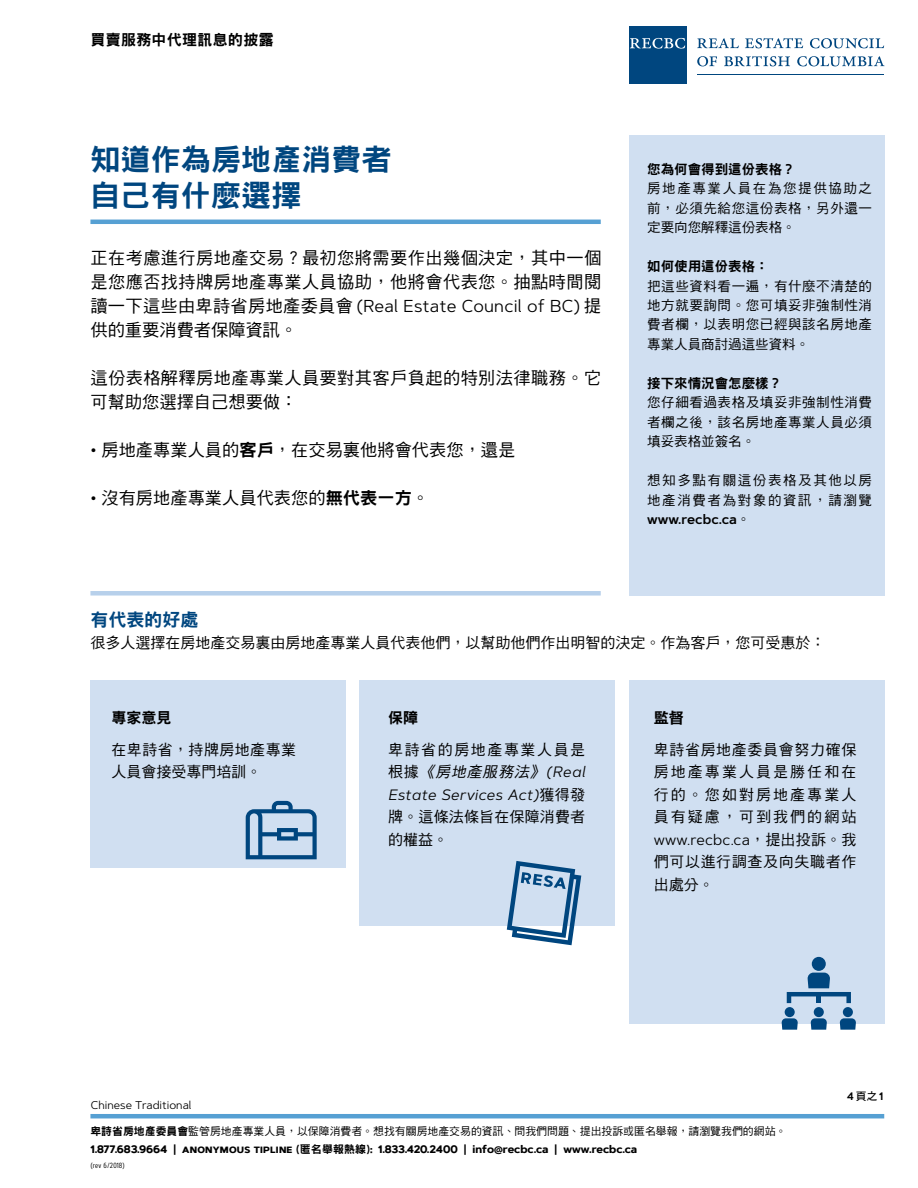
<style>
.page{position:relative;width:918px;height:1188px;background:#fff}
.page>*{position:absolute;margin:0;border:0;box-sizing:border-box;transform-origin:0 0}
.t1{font:30px/36px "DF Hei Std W9";letter-spacing:.005em;color:#00467f}
.t2{font:18px "DF Hei Std W9";color:#00467f}
.t3{font:17.25px/24px "DF Hei Std W5";letter-spacing:.02em;color:#000}
.t4{font:17.25px "DF Hei Std W5";color:#000}
.t5{font:17.25px "Artegra Sans";letter-spacing:.015em;color:#000}
.t6{font:15px/22.5px "DF Hei Std W5";letter-spacing:.03em;color:#000}
.t7{font:15px "DF Hei Std W5";color:#000}
.t8{font:15px/22.5px "DF Hei Std W5";letter-spacing:.105em;color:#000}
.t9{font:italic 15px "Artegra Sans";letter-spacing:.025em;color:#000}
.t10{font:15px "Artegra Sans";letter-spacing:.015em;color:#000}
.t11{font:15px "DF Hei Std W9";letter-spacing:.02em;color:#000}
.t12{font:15px/22.5px "DF Hei Std W5";letter-spacing:.01em;color:#000}
.t13{font:15px "FZLTCHK GBK1 0";color:#000}
.t14{font:13.5px/19.5px "DF Hei Std W5";letter-spacing:.045em;color:#000;text-align:justify}
.t15{font:13.5px "DF Hei Std W9";color:#000}
.t16{font:13.5px/19.5px "DF Hei Std W5";letter-spacing:.12em;color:#000}
.t17{font:600 13.5px "Artegra Sans";color:#000}
.t18{font:11.25px "Artegra Sans";color:#000}
.t19{font:700 10.8px "Artegra Sans";letter-spacing:-.005em;color:#000}
.t20{font:10.8px "DF Hei Std W5";color:#000}
.t21{font:600 10.8px "Artegra Sans";color:#000}
.t22{font:7.5px "Artegra Sans Condensed";letter-spacing:.02em;color:#000}
.s1{font-family:"DF Hei Std W5"}
.s2{font-family:"Artegra Sans"}
.s3{font-family:"DF Hei Std W9"}
.s4{font-family:"DF Hei Std W5";font-weight:400}
.s5{font-style:italic}
.s6{font-family:"Artegra Sans";font-style:italic}
.s7{font-family:"DF Hei Std W5";font-style:normal}
.s8{font-family:"DF Hei Std W7";font-weight:400}
.s9{font-weight:600}
.s10{font-family:"Artegra Sans SC"}
.s11{font-family:"DF Hei Std W9";font-weight:400}
</style>
<div class="page">
<div style="left:90px;top:680px;width:256px;height:188px;background:#d0dff1"></div>
<div style="left:360px;top:680px;width:255px;height:246px;background:#d0dff1"></div>
<div style="left:629px;top:680px;width:255px;height:344px;background:#d0dff1"></div>
<div style="left:629px;top:26px;width:58px;height:58px;background:#00467f"></div>
<svg style="left:630px;top:38px;width:55px;height:11px"></svg>
<hr style="left:697px;top:74px;width:187px;height:1px;background:#00467f">
<svg style="left:697px;top:38px;width:42px;height:10px"></svg>
<svg style="left:745px;top:38px;width:58px;height:10px"></svg>
<svg style="left:810px;top:38px;width:74px;height:10px"></svg>
<svg style="left:697px;top:56px;width:20px;height:10px"></svg>
<svg style="left:724px;top:56px;width:66px;height:10px"></svg>
<svg style="left:797px;top:56px;width:88px;height:10px"></svg>
<hr style="left:90px;top:220px;width:511px;height:4px;background:#56a0d3">
<div style="left:629px;top:135px;width:255px;height:461px;background:#d0dff1"></div>
<hr style="left:90px;top:1114px;width:794px;height:4px;background:#56a0d3">
<div style="left:90px;top:591px;width:511px;height:5px;background:#b7d0eb"></div>
<svg style="left:246px;top:801px;width:71px;height:58px"></svg>
<svg style="left:507px;top:861px;width:74px;height:84px"></svg>
<div style="left:812px;top:957px;width:14px;height:14px;background:#00467f;border-radius:50%"></div>
<div style="left:785px;top:1007px;width:10px;height:10px;background:#00467f;border-radius:50%"></div>
<svg style="left:781px;top:1018px;width:17px;height:12px"></svg>
<div style="left:814px;top:1007px;width:10px;height:10px;background:#00467f;border-radius:50%"></div>
<svg style="left:811px;top:1018px;width:16px;height:12px"></svg>
<div style="left:843px;top:1007px;width:10px;height:10px;background:#00467f;border-radius:50%"></div>
<svg style="left:840px;top:1018px;width:16px;height:12px"></svg>
<svg style="left:787px;top:973px;width:64px;height:30px"></svg>
<div style="left:816px;top:994px;width:5px;height:9px;background:#00467f"></div>
<p class="t11" style="left:90px;top:31px;width:185px">買賣服務中代理訊息的披露</p>
<h1 class="t1" style="left:90px;top:141px;width:303px">知道作為房地產消費者自己有什麼選擇</h1>
<p class="t3" style="left:90px;top:246px;width:512px">正在考慮進行房地產交易？最初您將需要作出幾個決定，其中一個是您應否找持牌房地產專業人員協助，他將會代表您。抽點時間閱</p>
<p class="t5" style="left:90px;top:294px;width:512px"><span class="s1">讀一下這些由卑詩省房地產委員會</span> (Real Estate Council of BC) <span class="s1">提</span></p>
<p class="t4" style="left:90px;top:321px;width:209px">供的重要消費者保障資訊。</p>
<p class="t3" style="left:90px;top:366px;width:512px">這份表格解釋房地產專業人員要對其客戶負起的特別法律職務。它可幫助您選擇自己想要做：</p>
<p class="t4" style="left:90px;top:441px;width:427px"><span class="s2">•</span> 房地產專業人員的<span class="s3">客戶</span>，在交易裏他將會代表您，還是</p>
<p class="t4" style="left:90px;top:489px;width:340px"><span class="s2">•</span> 沒有房地產專業人員代表您的<span class="s3">無代表一方</span>。</p>
<p class="t15" style="left:647px;top:161px;width:150px">您為何會得到這份表格？</p>
<p class="t14" style="left:647px;top:178px;width:226px">房地產專業人員在為您提供協助之前，必須先給您這份表格，另外還一定要向您解釋這份表格。</p>
<p class="t15" style="left:647px;top:259px;width:123px">如何使用這份表格：</p>
<p class="t14" style="left:647px;top:276px;width:226px">把這些資料看一遍，有什麼不清楚的地方就要詢問。您可填妥非強制性消費者欄，以表明您已經與該名房地產專業人員商討過這些資料。</p>
<p class="t15" style="left:647px;top:376px;width:136px">接下來情況會怎麼樣？</p>
<p class="t14" style="left:647px;top:393px;width:226px">您仔細看過表格及填妥非強制性消費者欄之後，該名房地產專業人員必須填妥表格並簽名。</p>
<p class="t16" style="left:647px;top:471px;width:226px">想知多點有關這份表格及其他以房地產消費者為對象的資訊，請瀏覽</p>
<p class="t17" style="left:647px;top:510px;width:105px">www.recbc.ca<span class="s4">。</span></p>
<h2 class="t2" style="left:90px;top:609px;width:110px">有代表的好處</h2>
<p class="t7" style="left:90px;top:635px;width:736px">很多人選擇在房地產交易裏由房地產專業人員代表他們，以幫助他們作出明智的決定。作為客戶，您可受惠於：</p>
<p class="t11" style="left:112px;top:710px;width:61px">專家意見</p>
<p class="t6" style="left:112px;top:738px;width:186px">在卑詩省，持牌房地產專業人員會接受專門培訓。</p>
<p class="t18" style="left:91px;top:1097px;width:102px">Chinese Traditional</p>
<p class="t11" style="left:388px;top:710px;width:31px">保障</p>
<p class="t8" style="left:388px;top:738px;width:199px">卑詩省的房地產專業人員是根據<span class="s5">《房地產服務法》</span><span class="s6">( Re a l</span></p>
<p class="t9" style="left:388px;top:784px;width:199px">Estate Services Act)<span class="s7">獲得發</span></p>
<p class="t12" style="left:388px;top:805px;width:199px">牌。這條法條旨在保障消費者的權益。</p>
<p class="t13" style="left:654px;top:710px;width:31px">監督</p>
<p class="t6" style="left:654px;top:738px;width:204px;text-align:justify">卑詩省房地產委員會努力確保房地產專業人員是勝任和在行的。您如對房地產專業人員有疑慮，可到我們的網站</p>
<p class="t10" style="left:654px;top:829px;width:204px">www.recbc.ca<span class="s1">，提出投訴。我</span></p>
<p class="t6" style="left:654px;top:850px;width:204px">們可以進行調查及向失職者作出處分。</p>
<p class="t21" style="left:847px;top:1088px;width:38px">4<span class="s8">頁之</span>1</p>
<p class="t20" style="left:90px;top:1125px;width:697px"><span class="s3">卑詩省房地產委員會</span>監管房地產專業人員，以保障消費者。想找有關房地產交易的資訊、問我們問題、提出投訴或匿名舉報，請瀏覽我們的網站。</p>
<p class="t19" style="left:90px;top:1141px;width:548px">1.877.683.9664 <span class="s9">|</span> <span class="s10">ANONYMOUS TIPLINE</span> <span class="s11">(匿名舉報熱線):</span> 1.833.420.2400 <span class="s9">|</span> info@recbc.ca <span class="s9">|</span> www.recbc.ca</p>
<p class="t22" style="left:90px;top:1160px;width:36px">(rev 6/2018)</p>
</div>
